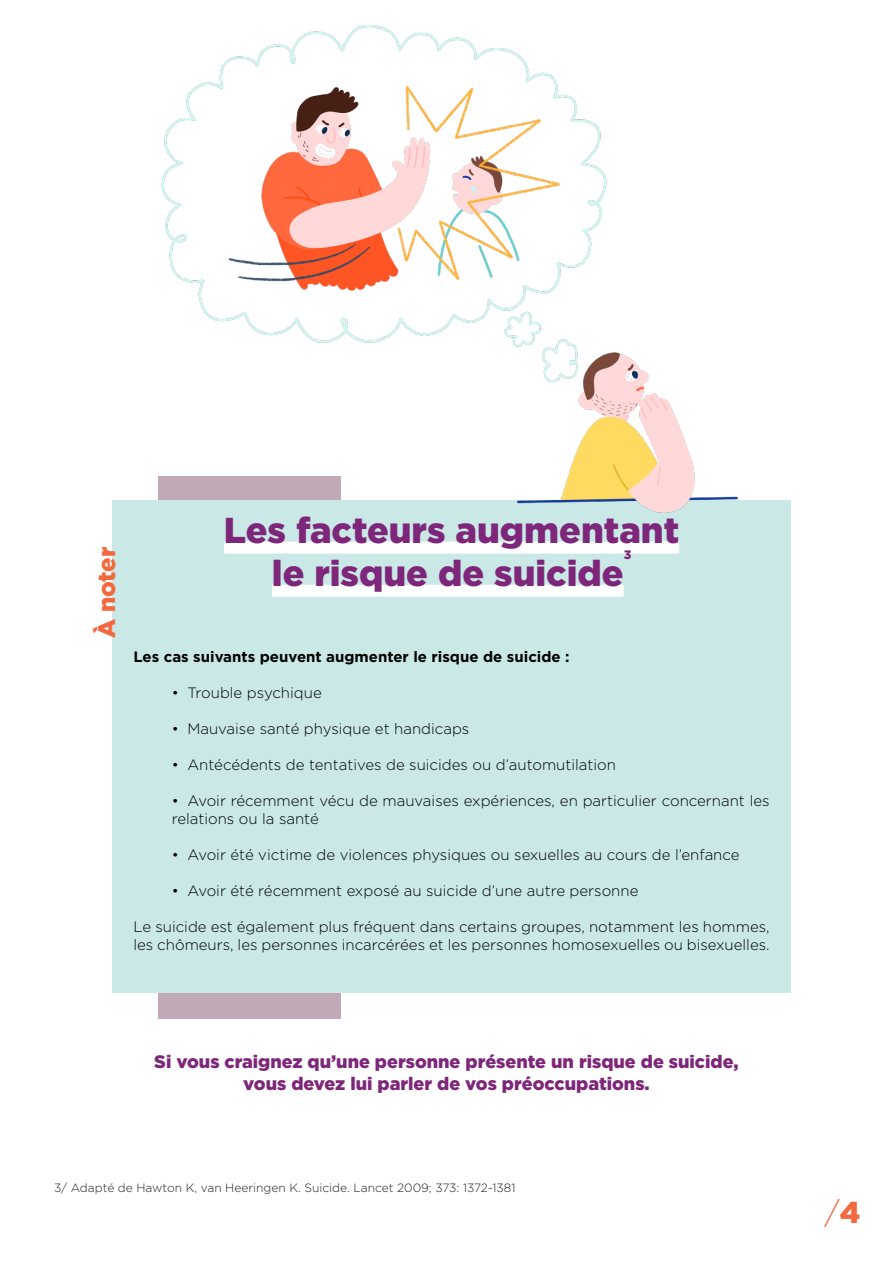
<style>
.page{position:relative;width:893px;height:1263px;background:#fff}
.page>*{position:absolute;margin:0;border:0;box-sizing:border-box;transform-origin:0 0}
.t1{font:900 36px "Gotham";color:#7d267a}
.t2{font:300 30px "Gotham";color:#f2693f}
.t3{font:900 24px "Gotham";letter-spacing:-.005em;color:#f2693f}
.t4{font:900 18px "Gotham";color:#7d267a}
.t5{font:300 15px/18px "Gotham";color:#000}
.t6{font:700 15px "Gotham";color:#000}
.t7{font:900 12.3px "Gotham";color:#7d267a}
.t8{font:300 12px "Gotham";color:#231f20}
.s1{font-weight:900}
</style>
<div class="page">
<div style="left:158px;top:476px;width:182px;height:542px;background:#c2a9b7"></div>
<div style="left:112px;top:500px;width:679px;height:493px;background:#c9e8e6"></div>
<div style="left:224px;top:542px;width:455px;height:12px;background:#fff"></div>
<div style="left:272px;top:585px;width:352px;height:12px;background:#fff"></div>
<img style="left:161px;top:25px;width:577px;height:488px">
<p class="t3" style="left:93px;top:638px;width:93px;rotate:-90deg">À noter</p>
<p class="t1" style="left:224px;top:509px;width:457px">Les facteurs augmentant</p>
<p class="t1" style="left:272px;top:552px;width:353px">le risque de suicide</p>
<p class="t7" style="left:624px;top:548px;width:9px">3</p>
<p class="t6" style="left:133px;top:647px;width:438px">Les cas suivants peuvent augmenter le risque de suicide :</p>
<p class="t5" style="left:172px;top:683px;width:152px">• Trouble psychique</p>
<p class="t5" style="left:172px;top:719px;width:299px">• Mauvaise santé physique et handicaps</p>
<p class="t5" style="left:172px;top:755px;width:446px">• Antécédents de tentatives de suicides ou d’automutilation</p>
<p class="t5" style="left:172px;top:791px;width:600px">• Avoir récemment vécu de mauvaises expériences, en particulier concernant les relations ou la santé</p>
<p class="t5" style="left:172px;top:845px;width:569px">• Avoir été victime de violences physiques ou sexuelles au cours de l’enfance</p>
<p class="t5" style="left:172px;top:881px;width:468px">• Avoir été récemment exposé au suicide d’une autre personne</p>
<p class="t5" style="left:133px;top:917px;width:638px">Le suicide est également plus fréquent dans certains groupes, notamment les hommes, les chômeurs, les personnes incarcérées et les personnes homosexuelles ou bisexuelles.</p>
<p class="t4" style="left:154px;top:1052px;width:586px">Si vous craignez qu’une personne présente un risque de suicide,</p>
<p class="t4" style="left:243px;top:1073px;width:408px">vous devez lui parler de vos préoccupations.</p>
<p class="t8" style="left:54px;top:1180px;width:463px">3/ Adapté de Hawton K, van Heeringen K. Suicide. Lancet 2009; 373: 1372-1381</p>
<h2 class="t2" style="left:825px;top:1193px;width:37px">/<span class="s1">4</span></h2>
</div>
